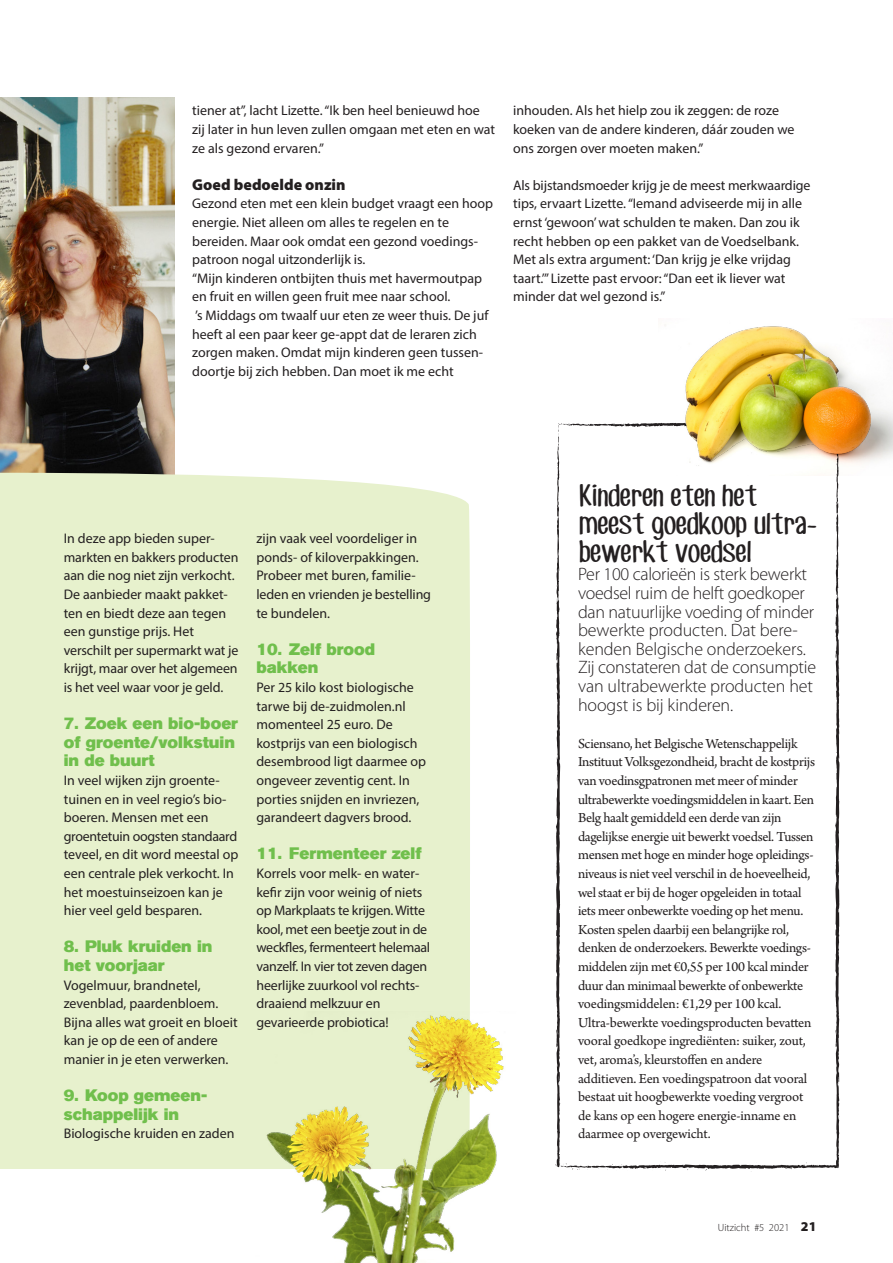
<style>
.page{position:relative;width:893px;height:1263px;background:#fff}
.page>*{position:absolute;margin:0;border:0;box-sizing:border-box;transform-origin:0 0}
.Kopje_kader{font:27px/27.9px "CF Jack Story";letter-spacing:.01em;color:#231f20}
.Intro_klein_artikel{font:300 18px/18.6px "Myriad Pro";letter-spacing:-.015em;color:#231f20}
.Brood{font:16.5px/18.6px "Akzidenz Grotesk BE Super";color:#70bf4c}
.Tussenkopje{font:900 15.75px "Myriad Pro";color:#231f20}
.kadertekst{font:14.55px/18.6px "Arno Pro";letter-spacing:-.02em;color:#231f20}
.Brood-2{font:13.95px/18.6px "Myriad Pro";color:#231f20}
.t1{font:300 10.5px "Myriad Pro";color:#231f20}
.s1{font-weight:900;font-size:13.5px}
</style>
<div class="page">
<img style="left:0;top:98px;width:174px;height:357px">
<div style="left:0;top:455px;width:470px;height:713px;background:#e7f1cd"></div>
<svg style="left:555px;top:423px;width:285px;height:749px"></svg>
<img style="left:247px;top:1011px;width:257px;height:252px">
<img style="left:659px;top:326px;width:234px;height:149px">
<p class="Brood-2" style="left:192px;top:101px;width:304px">tiener at”, lacht Lizette. “Ik ben heel benieuwd hoe zij later in hun leven zullen omgaan met eten en wat ze als gezond ervaren.”</p>
<p class="Tussenkopje" style="left:192px;top:174px;width:155px">Goed bedoelde onzin</p>
<p class="Brood-2" style="left:192px;top:194px;width:302px">Gezond eten met een klein budget vraagt een hoop energie. Niet alleen om alles te regelen en te bereiden. Maar ook omdat een gezond voedings&shy;patroon nogal uitzonderlijk is.</p>
<p class="Brood-2" style="left:192px;top:269px;width:291px">“Mijn kinderen ontbijten thuis met havermoutpap en fruit en willen geen fruit mee naar school.</p>
<p class="Brood-2" style="left:192px;top:306px;width:298px">’s Middags om twaalf uur eten ze weer thuis. De juf heeft al een paar keer ge-appt dat de leraren zich zorgen maken. Omdat mijn kinderen geen tussen&shy;doortje bij zich hebben. Dan moet ik me echt</p>
<p class="Brood-2" style="left:513px;top:101px;width:283px">inhouden. Als het hielp zou ik zeggen: de roze koeken van de andere kinderen, dáár zouden we ons zorgen over moeten maken.”</p>
<p class="Brood-2" style="left:513px;top:176px;width:299px">Als bijstandsmoeder krijg je de meest merkwaardige tips, ervaart Lizette. “Iemand adviseerde mij in alle ernst ‘gewoon’ wat schulden te maken. Dan zou ik recht hebben op een pakket van de Voedselbank.<br>Met als extra argument: ‘Dan krijg je elke vrijdag taart.’” Lizette past ervoor: “Dan eet ik liever wat minder dat wel gezond is.”</p>
<p class="Brood-2" style="left:64px;top:529px;width:176px">In deze app bieden super&shy;markten en bakkers producten aan die nog niet zijn verkocht.<br>De aanbieder maakt pakket&shy;ten en biedt deze aan tegen een gunstige prijs. Het verschilt per supermarkt wat je krijgt, maar over het algemeen is het veel waar voor je geld.</p>
<p class="Brood" style="left:64px;top:714px;width:176px">7. Zoek een bio-boer of groente/volkstuin in de buurt</p>
<p class="Brood-2" style="left:64px;top:771px;width:176px">In veel wijken zijn groente&shy;tuinen en in veel regio’s bio&shy;boeren. Mensen met een groentetuin oogsten standaard teveel, en dit word meestal op een centrale plek verkocht. In het moestuinseizoen kan je hier veel geld besparen.</p>
<p class="Brood" style="left:64px;top:937px;width:150px">8. Pluk kruiden in het voorjaar</p>
<p class="Brood-2" style="left:64px;top:975px;width:175px">Vogelmuur, brandnetel, zevenblad, paardenbloem.<br>Bijna alles wat groeit en bloeit kan je op de een of andere manier in je eten verwerken.</p>
<p class="Brood" style="left:64px;top:1086px;width:145px">9. Koop gemeen&shy;schappelijk in</p>
<p class="Brood-2" style="left:64px;top:1124px;width:172px">Biologische kruiden en zaden</p>
<p class="Brood-2" style="left:256px;top:529px;width:176px">zijn vaak veel voordeliger in ponds- of kiloverpakkingen.<br>Probeer met buren, familie&shy;leden en vrienden je bestelling te bundelen.</p>
<p class="Brood" style="left:256px;top:640px;width:120px">10. Zelf brood</p>
<p class="Brood" style="left:256px;top:658px;width:64px">bakken</p>
<p class="Brood-2" style="left:256px;top:678px;width:171px">Per 25 kilo kost biologische tarwe bij de-zuidmolen.nl momenteel 25 euro. De kostprijs van een biologisch desembrood ligt daarmee op ongeveer zeventig cent. In porties snijden en invriezen, garandeert dagvers brood.</p>
<p class="Brood" style="left:256px;top:844px;width:167px">11. Fermenteer zelf</p>
<p class="Brood-2" style="left:256px;top:864px;width:175px">Korrels voor melk- en water&shy;kefir zijn voor weinig of niets op Markplaats te krijgen. Witte kool, met een beetje zout in de weckfles, fermenteert helemaal vanzelf. In vier tot zeven dagen heerlijke zuurkool vol rechts&shy;draaiend melkzuur en gevarieerde probiotica!</p>
<p class="Kopje_kader" style="left:578px;top:481px;width:240px">Kinderen eten het meest goedkoop ultra&shy;bewerkt voedsel</p>
<p class="Intro_klein_artikel" style="left:578px;top:565px;width:240px">Per 100 calorieën is sterk bewerkt voedsel ruim de helft goedkoper dan natuurlijke voeding of minder bewerkte producten. Dat bere&shy;kenden Belgische onderzoekers.<br>Zij constateren dat de consumptie van ultrabewerkte producten het hoogst is bij kinderen.</p>
<p class="kadertekst" style="left:578px;top:735px;width:239px">Sciensano, het Belgische Wetenschappelijk Instituut Volksgezondheid, bracht de kostprijs van voedinsgpatronen met meer of minder ultrabewerkte voedingsmiddelen in kaart. Een Belg haalt gemiddeld een derde van zijn dagelijkse energie uit bewerkt voedsel. Tussen mensen met hoge en minder hoge opleidings&shy;niveaus is niet veel verschil in de hoeveelheid, wel staat er bij de hoger opgeleiden in totaal iets meer onbewerkte voeding op het menu.<br>Kosten spelen daarbij een belangrijke rol, denken de onderzoekers. Bewerkte voedings&shy;middelen zijn met €0,55 per 100 kcal minder duur dan minimaal bewerkte of onbewerkte voedingsmiddelen: €1,29 per 100 kcal.</p>
<p class="kadertekst" style="left:578px;top:1014px;width:235px">Ultra-bewerkte voedingsproducten bevatten vooral goedkope ingrediënten: suiker, zout, vet, aroma’s, kleurstoffen en andere additieven. Een voedingspatroon dat vooral bestaat uit hoogbewerkte voeding vergroot de kans op een hogere energie-inname en daarmee op overgewicht.</p>
<p class="t1" style="left:718px;top:1222px;width:100px">Uitzicht #5 2021 <span class="s1">21</span></p>
</div>
